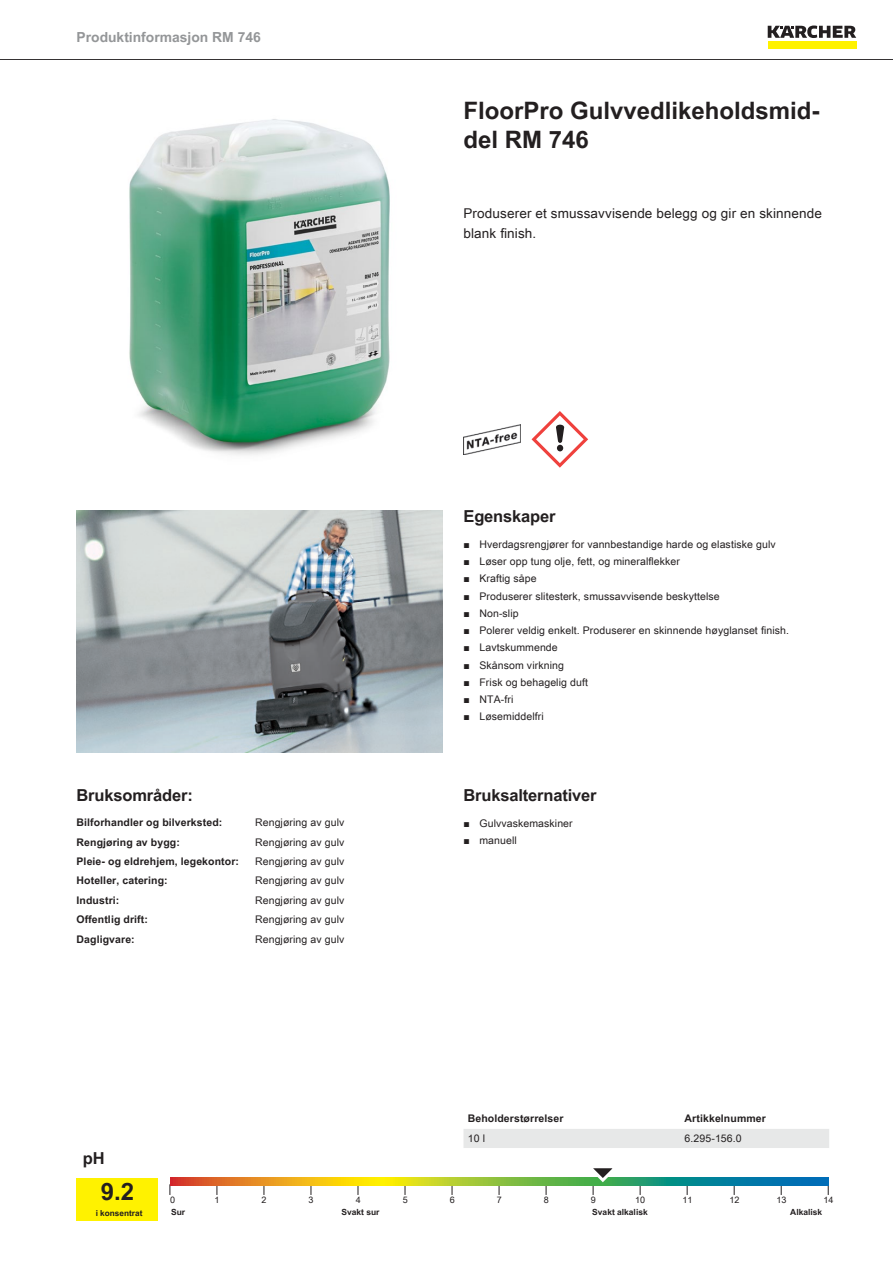
<style>
.page{position:relative;width:893px;height:1263px;background:#fff}
.page>*{position:absolute;margin:0;border:0;box-sizing:border-box;transform-origin:0 0}
.t1{font:700 24px/28.8px "Arial Unicode MS";color:#231f20}
.t2{font:700 16.5px "Arial Unicode MS";letter-spacing:-.01em;color:#231f20}
.t3{font:700 13.8px "Arial Unicode MS";color:#949698}
.t4{font:13.5px/19.5px "Arial Unicode MS";letter-spacing:.01em;color:#231f20}
.t5{font:10.5px "Arial Unicode MS";letter-spacing:.01em;color:#231f20}
.t6{font:700 10.5px "Arial Unicode MS";letter-spacing:.01em;color:#231f20}
.t7{font:9px "Arial Unicode MS";color:#231f20}
.t8{font:700 8.4px "Arial Unicode MS";color:#231f20}
.t9{font:700 8.25px "Arial Unicode MS";color:#231f20}
.s1{font-family:"Arial"}
</style>
<div class="page">
<hr style="left:0;top:59px;width:893px;height:1px;background:#231f20">
<div style="left:768px;top:42px;width:88px;height:7px;background:#fff200"></div>
<svg style="left:768px;top:26px;width:88px;height:12px"></svg>
<img style="left:129px;top:119px;width:261px;height:336px">
<img style="left:463px;top:424px;width:57px;height:30px">
<svg style="left:531px;top:411px;width:57px;height:57px"></svg>
<img style="left:77px;top:510px;width:365px;height:243px">
<div style="left:77px;top:1178px;width:81px;height:42px;background:#fff200"></div>
<svg style="left:170px;top:1178px;width:658px;height:8px;background:#86a14b"></svg>
<svg style="left:585px;top:1168px;width:38px;height:27px"></svg>
<div style="left:463px;top:1129px;width:366px;height:19px;background:#e7e8e8"></div>
<h3 class="t3" style="left:77px;top:27px;width:186px">Produktinformasjon RM 746</h3>
<h2 class="t2" style="left:77px;top:783px;width:118px">Bruksområder:</h2>
<p class="t6" style="left:77px;top:815px;width:147px">Bilforhandler og bilverksted:</p>
<p class="t5" style="left:255px;top:815px;width:91px">Rengjøring av gulv</p>
<p class="t6" style="left:77px;top:834px;width:105px">Rengjøring av bygg:</p>
<p class="t5" style="left:255px;top:834px;width:91px">Rengjøring av gulv</p>
<p class="t6" style="left:77px;top:853px;width:164px">Pleie- og eldrehjem, legekontor:</p>
<p class="t5" style="left:255px;top:854px;width:91px">Rengjøring av gulv</p>
<p class="t6" style="left:77px;top:873px;width:93px">Hoteller, catering:</p>
<p class="t5" style="left:255px;top:873px;width:91px">Rengjøring av gulv</p>
<p class="t6" style="left:77px;top:892px;width:44px">Industri:</p>
<p class="t5" style="left:255px;top:892px;width:91px">Rengjøring av gulv</p>
<p class="t6" style="left:77px;top:912px;width:73px">Offentlig drift:</p>
<p class="t5" style="left:255px;top:912px;width:91px">Rengjøring av gulv</p>
<p class="t6" style="left:77px;top:931px;width:60px">Dagligvare:</p>
<p class="t5" style="left:255px;top:931px;width:91px">Rengjøring av gulv</p>
<h1 class="t1" style="left:463px;top:97px;width:358px">FloorPro Gulvvedlikeholdsmid&shy;del RM 746</h1>
<p class="t4" style="left:463px;top:203px;width:360px">Produserer et smussavvisende belegg og gir en skinnende blank finish.</p>
<h2 class="t2" style="left:463px;top:504px;width:94px">Egenskaper</h2>
<p class="t5" style="left:463px;top:536px;width:314px"><span class="s1">■</span> Hverdagsrengjører for vannbestandige harde og elastiske gulv</p>
<p class="t5" style="left:463px;top:554px;width:218px"><span class="s1">■</span> Løser opp tung olje, fett, og mineralflekker</p>
<p class="t5" style="left:463px;top:571px;width:75px"><span class="s1">■</span> Kraftig såpe</p>
<p class="t5" style="left:463px;top:588px;width:258px"><span class="s1">■</span> Produserer slitesterk, smussavvisende beskyttelse</p>
<p class="t5" style="left:463px;top:605px;width:57px"><span class="s1">■</span> Non-slip</p>
<p class="t5" style="left:463px;top:623px;width:327px"><span class="s1">■</span> Polerer veldig enkelt. Produserer en skinnende høyglanset finish.</p>
<p class="t5" style="left:463px;top:640px;width:96px"><span class="s1">■</span> Lavtskummende</p>
<p class="t5" style="left:463px;top:657px;width:102px"><span class="s1">■</span> Skånsom virkning</p>
<p class="t5" style="left:463px;top:674px;width:126px"><span class="s1">■</span> Frisk og behagelig duft</p>
<p class="t5" style="left:463px;top:692px;width:51px"><span class="s1">■</span> NTA-fri</p>
<p class="t5" style="left:463px;top:709px;width:82px"><span class="s1">■</span> Løsemiddelfri</p>
<h2 class="t2" style="left:463px;top:783px;width:135px">Bruksalternativer</h2>
<p class="t5" style="left:463px;top:815px;width:111px"><span class="s1">■</span> Gulvvaskemaskiner</p>
<p class="t5" style="left:463px;top:832px;width:55px"><span class="s1">■</span> manuell</p>
<p class="t6" style="left:468px;top:1111px;width:97px">Beholderstørrelser</p>
<p class="t6" style="left:685px;top:1111px;width:83px">Artikkelnummer</p>
<p class="t5" style="left:468px;top:1130px;width:19px">10 l</p>
<p class="t5" style="left:685px;top:1130px;width:59px">6.295-156.0</p>
<h2 class="t2" style="left:83px;top:1146px;width:23px">pH</h2>
<h1 class="t1" style="left:101px;top:1178px;width:35px">9.2</h1>
<p class="t7" style="left:170px;top:1193px;width:7px">0</p>
<p class="t7" style="left:215px;top:1193px;width:7px">1</p>
<p class="t7" style="left:262px;top:1193px;width:7px">2</p>
<p class="t7" style="left:309px;top:1193px;width:7px">3</p>
<p class="t7" style="left:356px;top:1193px;width:7px">4</p>
<p class="t7" style="left:403px;top:1193px;width:7px">5</p>
<p class="t7" style="left:450px;top:1193px;width:7px">6</p>
<p class="t7" style="left:497px;top:1193px;width:7px">7</p>
<p class="t7" style="left:544px;top:1193px;width:7px">8</p>
<p class="t7" style="left:591px;top:1193px;width:7px">9</p>
<p class="t7" style="left:635px;top:1193px;width:12px">10</p>
<p class="t7" style="left:682px;top:1193px;width:12px">11</p>
<p class="t7" style="left:729px;top:1193px;width:12px">12</p>
<p class="t7" style="left:776px;top:1193px;width:12px">13</p>
<p class="t7" style="left:823px;top:1193px;width:12px">14</p>
<p class="t9" style="left:96px;top:1207px;width:48px">i konsentrat</p>
<p class="t8" style="left:171px;top:1206px;width:16px">Sur</p>
<p class="t8" style="left:341px;top:1206px;width:40px">Svakt sur</p>
<p class="t8" style="left:592px;top:1206px;width:57px">Svakt alkalisk</p>
<p class="t8" style="left:790px;top:1206px;width:33px">Alkalisk</p>
</div>
